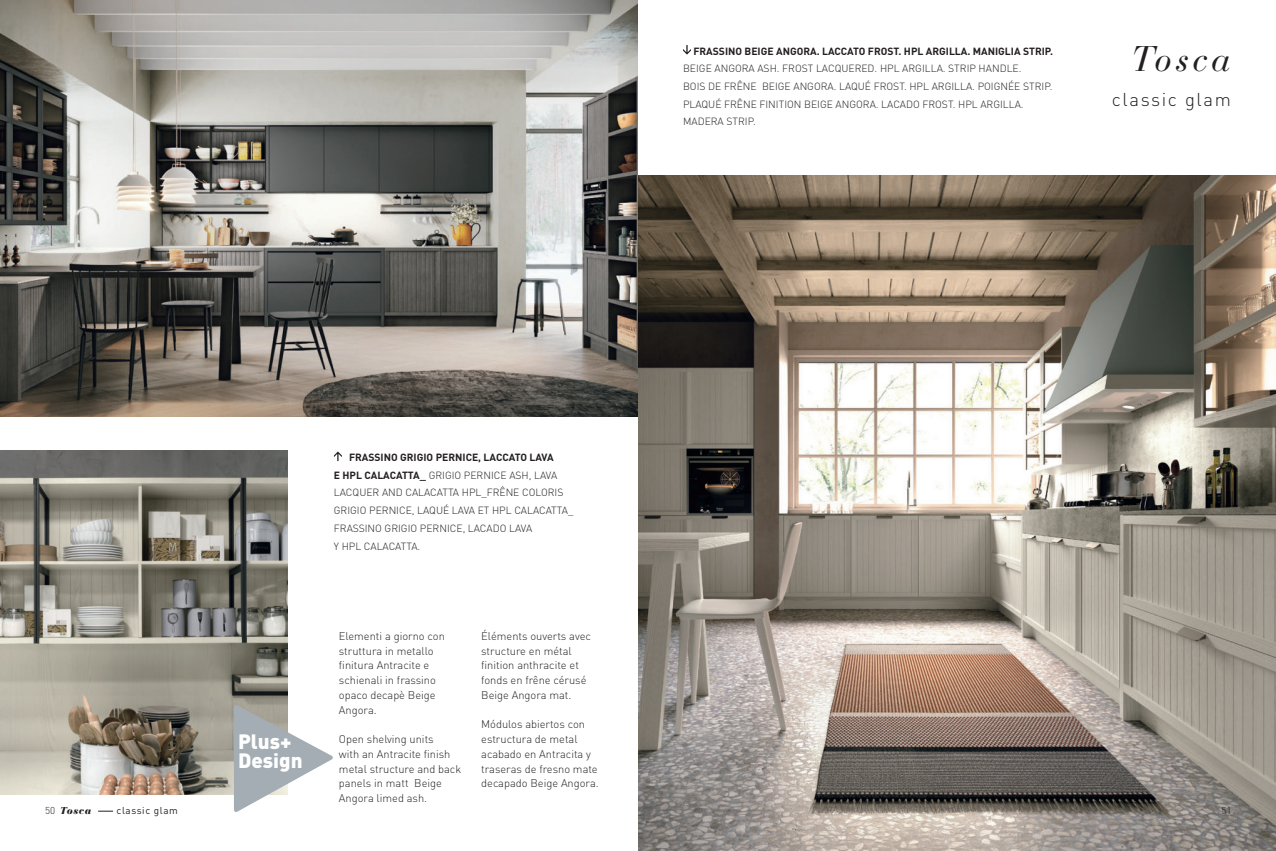
<style>
.page{position:relative;width:1276px;height:851px;background:#fff}
.page>*{position:absolute;margin:0;border:0;box-sizing:border-box;transform-origin:0 0}
.t1{font:italic 35.38px "Bauer Bodoni";letter-spacing:.09em;color:#231f20}
.t2{font:900 20.5px/19.1px "DIN";color:#fff}
.t3{font:18.38px "DIN Light Alternate";letter-spacing:.09em;color:#231f20}
.t4{font:300 11.12px/14.8px "DIN";color:#231f20}
.t5{font:300 10.38px/17.8px "DIN";color:#231f20}
.t6{font:700 10.38px "DIN";color:#231f20}
.t7{font:9.88px "DIN";letter-spacing:.06em;color:#231f20}
.t8{font:italic 900 9.88px "Bauer Bodoni";letter-spacing:.06em;color:#231f20}
.t9{font:300 9.88px "DIN";color:#231f20}
.s1{font-weight:700}
.s2{font-family:"DIN";font-weight:300;font-style:normal}
</style>
<div class="page">
<img style="left:0;top:450px;width:288px;height:344px">
<img style="left:0;top:0;width:638px;height:416px">
<svg style="left:334px;top:451px;width:8px;height:10px"></svg>
<svg style="left:234px;top:704px;width:99px;height:108px"></svg>
<img style="left:638px;top:176px;width:638px;height:674px">
<svg style="left:98px;top:810px;width:15px;height:1px"></svg>
<svg style="left:683px;top:45px;width:8px;height:10px"></svg>
<p class="t6" style="left:693px;top:46px;width:361px">FRASSINO BEIGE ANGORA. LACCATO FROST. HPL ARGILLA. MANIGLIA STRIP.</p>
<p class="t5" style="left:683px;top:61px;width:371px">BEIGE ANGORA ASH. FROST LACQUERED. HPL ARGILLA. STRIP HANDLE.<br>BOIS DE FRÊNE BEIGE ANGORA. LAQUÉ FROST. HPL ARGILLA. POIGNÉE STRIP.<br>PLAQUÉ FRÊNE FINITION BEIGE ANGORA. LACADO FROST. HPL ARGILLA.<br>MADERA STRIP.</p>
<h1 class="t1" style="left:1131px;top:45px;width:101px">Tosca</h1>
<h3 class="t3" style="left:1111px;top:92px;width:121px">classic glam</h3>
<h2 class="t2" style="left:238px;top:734px;width:66px">Plus+<br>Design</h2>
<p class="t5" style="left:334px;top:449px;width:241px;text-indent:15px"><span class="s1">FRASSINO GRIGIO PERNICE, LACCATO LAVA<br>E HPL CALACATTA_</span> GRIGIO PERNICE ASH, LAVA LACQUER AND CALACATTA HPL_FRÊNE COLORIS GRIGIO PERNICE, LAQUÉ LAVA ET HPL CALACATTA_ FRASSINO GRIGIO PERNICE, LACADO LAVA<br>Y HPL CALACATTA.</p>
<p class="t4" style="left:339px;top:629px;width:107px">Elementi a giorno con struttura in metallo finitura Antracite e schienali in frassino opaco decapè Beige<br>Angora.</p>
<p class="t4" style="left:339px;top:732px;width:124px">Open shelving units<br>with an Antracite finish metal structure and back panels in matt Beige<br>Angora limed ash.</p>
<p class="t4" style="left:481px;top:629px;width:111px">Éléments ouverts avec structure en métal finition anthracite et fonds en frêne cérusé<br>Beige Angora mat.</p>
<p class="t4" style="left:481px;top:717px;width:119px">Módulos abiertos con estructura de metal acabado en Antracita y traseras de fresno mate decapado Beige Angora.</p>
<p class="t8" style="left:45px;top:806px;width:48px"><span class="s2">50</span> Tosca</p>
<p class="t7" style="left:117px;top:806px;width:63px">classic glam</p>
<p class="t9" style="left:1221px;top:806px;width:12px">51</p>
</div>
